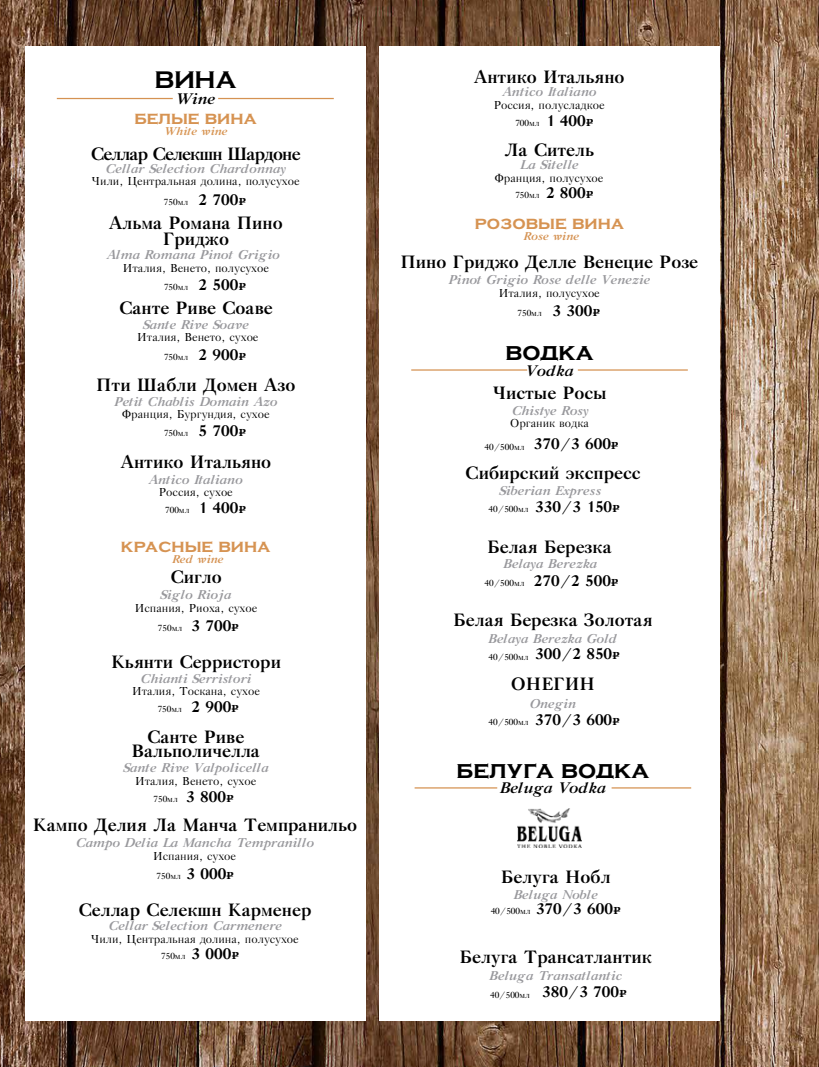
<style>
.page{position:relative;width:819px;height:1067px;background:#fff}
.page>*{position:absolute;margin:0;border:0;box-sizing:border-box;transform-origin:0 0}
.t1{font:700 23.75px "Vacansia Extended C";color:#000}
.t2{font:700 17.5px/16.2px "Gazeta Titul C";color:#000;text-align:center}
.t3{font:700 17.5px "Vacansia Extended C";color:#d69352}
.t4{font:700 17.5px "Gazeta Titul C";letter-spacing:-.05em;color:#000}
.t5{font:italic 700 15px "Gazeta Titul C";color:#000}
.t6{font:700 15px "Gazeta Titul C";color:#000}
.t7{font:italic 700 12.5px "Gazeta Titul C";color:#98989c}
.t8{font:11.25px "Gazeta Titul C";color:#000}
.t9{font:italic 700 11px "Gazeta Titul C";color:#d59252}
.t10{font:italic 700 11px "Gazeta Titul C";color:#d79452}
.t11{font:8.62px "Gazeta Titul C";color:#000}
.s1{font-weight:700;font-size:15px}
.s2{font-family:"ALS Rubl";font-size:10px}
.s3{font-family:"ALS Rubl";font-weight:400;font-size:10px}
</style>
<div class="page">
<img style="left:0;top:0;width:819px;height:1067px">
<div style="left:379px;top:46px;width:340px;height:974px;background:#fff"></div>
<div style="left:25px;top:46px;width:340px;height:974px;background:#fff"></div>
<hr style="left:411px;top:369px;width:116px;height:1px;background:#d59252">
<hr style="left:577px;top:369px;width:110px;height:1px;background:#d59252">
<hr style="left:57px;top:98px;width:116px;height:1px;background:#d59252">
<hr style="left:218px;top:98px;width:116px;height:1px;background:#d59252">
<hr style="left:414px;top:787px;width:83px;height:1px;background:#d59252">
<hr style="left:611px;top:787px;width:80px;height:1px;background:#d59252">
<img style="left:518px;top:808px;width:63px;height:39px">
<h1 class="t1" style="left:155px;top:67px;width:83px">ВИНА</h1>
<p class="t5" style="left:175px;top:90px;width:42px">Wine</p>
<h2 class="t3" style="left:134px;top:109px;width:124px">белые вина</h2>
<p class="t10" style="left:164px;top:124px;width:65px">White wine</p>
<h2 class="t4" style="left:91px;top:143px;width:211px">Селлар Селекшн Шардоне</h2>
<p class="t11" style="left:164px;top:197px;width:84px">750мл <span class="s1">2 700</span><span class="s2">g</span></p>
<p class="t7" style="left:105px;top:161px;width:182px">Cellar Selection Chardonnay</p>
<p class="t8" style="left:92px;top:175px;width:209px">Чили, Центральная долина, полусухое</p>
<h2 class="t2" style="left:109px;top:215px;width:175px">Альма Романа Пино<br>Гриджо</h2>
<p class="t11" style="left:164px;top:282px;width:83px">750мл <span class="s1">2 500</span><span class="s2">g</span></p>
<p class="t7" style="left:107px;top:247px;width:175px">Alma Romana Pinot Grigio</p>
<h2 class="t2" style="left:119px;top:300px;width:155px">Санте Риве Соаве</h2>
<p class="t11" style="left:164px;top:351px;width:83px">750мл <span class="s1">2 900</span><span class="s2">g</span></p>
<p class="t8" style="left:123px;top:261px;width:148px">Италия, Венето, полусухое</p>
<p class="t7" style="left:143px;top:317px;width:108px">Sante Rive Soave</p>
<p class="t8" style="left:137px;top:331px;width:123px">Италия, Венето, сухое</p>
<h2 class="t2" style="left:96px;top:377px;width:201px">Пти Шабли Домен Азо</h2>
<p class="t11" style="left:164px;top:428px;width:83px">750мл <span class="s1">5 700</span><span class="s2">g</span></p>
<p class="t7" style="left:114px;top:394px;width:165px">Petit Chablis Domain Azo</p>
<p class="t8" style="left:122px;top:407px;width:149px">Франция, Бургундия, сухое</p>
<h2 class="t2" style="left:120px;top:454px;width:152px">Антико Итальяно</h2>
<p class="t6" style="left:199px;top:499px;width:49px">1 400<span class="s3">g</span></p>
<p class="t7" style="left:149px;top:472px;width:95px">Antico Italiano</p>
<p class="t8" style="left:159px;top:485px;width:75px">Россия, сухое</p>
<p class="t11" style="left:165px;top:505px;width:26px">700мл</p>
<h2 class="t3" style="left:121px;top:536px;width:151px">красные вина</h2>
<p class="t9" style="left:172px;top:552px;width:53px">Red wine</p>
<h2 class="t2" style="left:170px;top:569px;width:53px">Сигло</h2>
<p class="t11" style="left:158px;top:623px;width:82px">750мл <span class="s1">3 700</span><span class="s2">g</span></p>
<p class="t7" style="left:160px;top:587px;width:73px">Siglo Rioja</p>
<p class="t8" style="left:135px;top:601px;width:124px">Испания, Риоха, сухое</p>
<h2 class="t2" style="left:111px;top:654px;width:171px">Кьянти Серристори</h2>
<p class="t11" style="left:158px;top:703px;width:83px">750мл <span class="s1">2 900</span><span class="s2">g</span></p>
<p class="t7" style="left:140px;top:671px;width:112px">Chianti Serristori</p>
<p class="t8" style="left:132px;top:684px;width:129px">Италия, Тоскана, сухое</p>
<h2 class="t2" style="left:131px;top:730px;width:130px;line-height:13.8px">Санте Риве<br>Вальполичелла</h2>
<p class="t11" style="left:153px;top:793px;width:82px">750мл <span class="s1">3 800</span><span class="s2">g</span></p>
<p class="t7" style="left:123px;top:760px;width:147px">Sante Rive Valpolicella</p>
<p class="t8" style="left:135px;top:774px;width:123px">Италия, Венето, сухое</p>
<h2 class="t2" style="left:33px;top:817px;width:326px">Кампо Делия Ла Манча Темпранильо</h2>
<p class="t11" style="left:156px;top:870px;width:79px">750мл <span class="s1">3 000</span><span class="s2">g</span></p>
<p class="t7" style="left:76px;top:835px;width:240px">Campo Delia La Mancha Tempranillo</p>
<p class="t8" style="left:153px;top:849px;width:84px">Испания, сухое</p>
<h2 class="t2" style="left:79px;top:901px;width:234px">Селлар Селекшн Карменер</h2>
<p class="t11" style="left:161px;top:951px;width:79px">750мл <span class="s1">3 000</span><span class="s2">g</span></p>
<p class="t7" style="left:108px;top:918px;width:175px">Cellar Selection Carmenere</p>
<p class="t8" style="left:91px;top:932px;width:209px">Чили, Центральная долина, полусухое</p>
<h2 class="t2" style="left:474px;top:69px;width:152px">Антико Итальяно</h2>
<p class="t11" style="left:515px;top:118px;width:80px">700мл <span class="s1">1 400</span><span class="s2">g</span></p>
<p class="t7" style="left:502px;top:84px;width:95px">Antico Italiano</p>
<p class="t8" style="left:493px;top:99px;width:112px">Россия, полусладкое</p>
<h2 class="t2" style="left:504px;top:142px;width:91px">Ла Ситель</h2>
<p class="t11" style="left:515px;top:190px;width:80px">750мл <span class="s1">2 800</span><span class="s2">g</span></p>
<p class="t7" style="left:520px;top:157px;width:60px">La Sitelle</p>
<p class="t8" style="left:495px;top:171px;width:110px">Франция, полусухое</p>
<h2 class="t3" style="left:474px;top:213px;width:151px">розовые вина</h2>
<h2 class="t2" style="left:400px;top:254px;width:299px">Пино Гриджо Делле Венецие Розе</h2>
<p class="t11" style="left:517px;top:308px;width:84px">750мл <span class="s1">3 300</span><span class="s2">g</span></p>
<p class="t9" style="left:523px;top:229px;width:57px">Rose wine</p>
<p class="t7" style="left:448px;top:272px;width:203px">Pinot Grigio Rose delle Venezie</p>
<p class="t8" style="left:498px;top:287px;width:103px">Италия, полусухое</p>
<h1 class="t1" style="left:505px;top:339px;width:90px">водка</h1>
<p class="t5" style="left:525px;top:361px;width:49px">Vodka</p>
<h2 class="t2" style="left:492px;top:385px;width:116px">Чистые Росы</h2>
<p class="t8" style="left:510px;top:417px;width:80px">Органик водка</p>
<p class="t11" style="left:484px;top:441px;width:135px">40/500мл <span class="s1">370/3 600</span><span class="s2">g</span></p>
<p class="t7" style="left:511px;top:403px;width:79px">Chistye Rosy</p>
<h2 class="t2" style="left:465px;top:465px;width:177px">Сибирский экспресс</h2>
<p class="t11" style="left:488px;top:504px;width:133px">40/500мл <span class="s1">330/3 150</span><span class="s2">g</span></p>
<p class="t7" style="left:499px;top:483px;width:104px">Siberian Express</p>
<h2 class="t2" style="left:487px;top:539px;width:126px">Белая Березка</h2>
<p class="t11" style="left:484px;top:578px;width:135px">40/500мл <span class="s1">270/2 500</span><span class="s2">g</span></p>
<p class="t7" style="left:503px;top:556px;width:95px">Belaya Berezka</p>
<h2 class="t2" style="left:453px;top:611px;width:201px">Белая Березка Золотая</h2>
<p class="t11" style="left:488px;top:651px;width:133px">40/500мл <span class="s1">300/2 850</span><span class="s2">g</span></p>
<p class="t7" style="left:488px;top:631px;width:131px">Belaya Berezka Gold</p>
<h2 class="t2" style="left:511px;top:676px;width:85px">ОНЕГИН</h2>
<p class="t11" style="left:488px;top:717px;width:133px">40/500мл <span class="s1">370/3 600</span><span class="s2">g</span></p>
<p class="t7" style="left:529px;top:696px;width:48px">Onegin</p>
<h1 class="t1" style="left:456px;top:757px;width:195px">белуга водка</h1>
<p class="t5" style="left:499px;top:779px;width:108px">Beluga Vodka</p>
<h2 class="t2" style="left:501px;top:869px;width:111px">Белуга Нобл</h2>
<p class="t11" style="left:490px;top:906px;width:131px">40/500мл <span class="s1">370/3 600</span><span class="s2">g</span></p>
<p class="t7" style="left:513px;top:886px;width:86px">Beluga Noble</p>
<h2 class="t2" style="left:459px;top:948px;width:194px">Белуга Трансатлантик</h2>
<p class="t11" style="left:490px;top:989px;width:138px">40/500мл <span class="s1">380/3 700</span><span class="s2">g</span></p>
<p class="t7" style="left:489px;top:968px;width:134px">Beluga Transatlantic</p>
</div>
